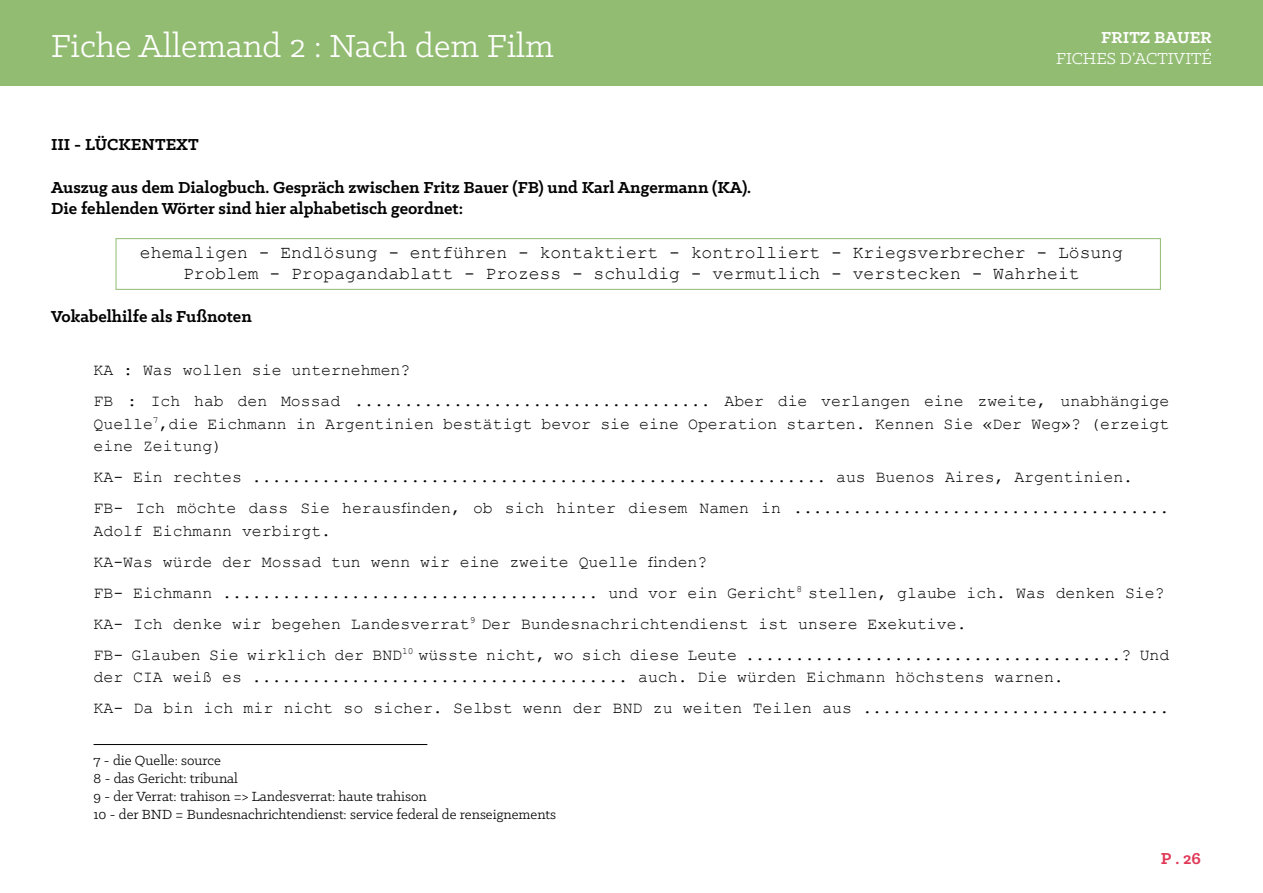
<style>
.page{position:relative;width:1263px;height:893px;background:#fff}
.page>*{position:absolute;margin:0;border:0;box-sizing:border-box;transform-origin:0 0}
.t1{font:36px "Klinic Slab";color:#fff}
.t2{font:700 18px/21.6px "Klinic Slab";color:#000}
.t3{font:18px/21.6px "Courier New";color:#000;text-align:center}
.t4{font:18px "Klinic Slab";color:#fff}
.t5{font:700 18px "Klinic Slab";color:#fff}
.t6{font:700 18px "Klinic Slab";color:#e03856}
.t7{font:16.5px/31px "Courier New";color:#000}
.t8{font:15px/18px "Klinic Slab";color:#000}
</style>
<div class="page">
<div style="left:0;top:0;width:1263px;height:85px;background:#92bc72"></div>
<hr style="left:94px;top:744px;width:333px;height:1px;background:#000">
<div style="left:116px;top:238px;width:1045px;height:52px;border:1px solid #92bc72"></div>
<h1 class="t1" style="left:51px;top:23px;width:504px">Fiche Allemand 2 : Nach dem Film</h1>
<p class="t5" style="left:1101px;top:25px;width:112px">FRITZ BAUER</p>
<p class="t4" style="left:1056px;top:47px;width:157px">FICHES D’ACTIVITÉ</p>
<p class="t2" style="left:51px;top:133px;width:149px">III - LÜCKENTEXT</p>
<p class="t2" style="left:51px;top:176px;width:702px">Auszug aus dem Dialogbuch. Gespräch zwischen Fritz Bauer (FB) und Karl Angermann (KA).<br>Die fehlenden Wörter sind hier alphabetisch geordnet:</p>
<p class="t3" style="left:140px;top:241px;width:984px">ehemaligen - Endlösung - entführen - kontaktiert - kontrolliert - Kriegsverbrecher - Lösung<br>Problem - Propagandablatt - Prozess - schuldig - vermutlich - verstecken - Wahrheit</p>
<p class="t2" style="left:51px;top:306px;width:202px">Vokabelhilfe als Fußnoten</p>
<p class="t7" style="left:94px;top:354px;width:1077px">KA : Was wollen sie unternehmen?<br>FB : Ich hab den Mossad .................................... Aber die verlangen eine zweite, unabhängige</p>
<p class="t7" style="left:94px;top:412px;width:1077px;line-height:22.5px">Quelle<sup>7</sup>,die Eichmann in Argentinien bestätigt bevor sie eine Operation starten. Kennen Sie «Der Weg»? (erzeigt eine Zeitung)</p>
<p class="t7" style="left:94px;top:461px;width:1077px">KA- Ein rechtes .......................................................... aus Buenos Aires, Argentinien.<br>FB- Ich möchte dass Sie herausfinden, ob sich hinter diesem Namen in ......................................</p>
<p class="t7" style="left:94px;top:514px;width:1077px">Adolf Eichmann verbirgt.<br>KA-Was würde der Mossad tun wenn wir eine zweite Quelle finden?<br>FB- Eichmann ...................................... und vor ein Gericht<sup>8</sup> stellen, glaube ich. Was denken Sie?<br>KA- Ich denke wir begehen Landesverrat<sup>9</sup> Der Bundesnachrichtendienst ist unsere Exekutive.<br>FB- Glauben Sie wirklich der BND<sup>10</sup> wüsste nicht, wo sich diese Leute ......................................? Und</p>
<p class="t7" style="left:94px;top:661px;width:1077px">der CIA weiß es ...................................... auch. Die würden Eichmann höchstens warnen.<br>KA- Da bin ich mir nicht so sicher. Selbst wenn der BND zu weiten Teilen aus ...............................</p>
<p class="t8" style="left:94px;top:751px;width:464px">7 - die Quelle: source<br>8 - das Gericht: tribunal<br>9 - der Verrat: trahison =&gt; Landesverrat: haute trahison<br>10 - der BND = Bundesnachrichtendienst: service federal de renseignements</p>
<p class="t6" style="left:1161px;top:847px;width:42px">P . 26</p>
</div>
